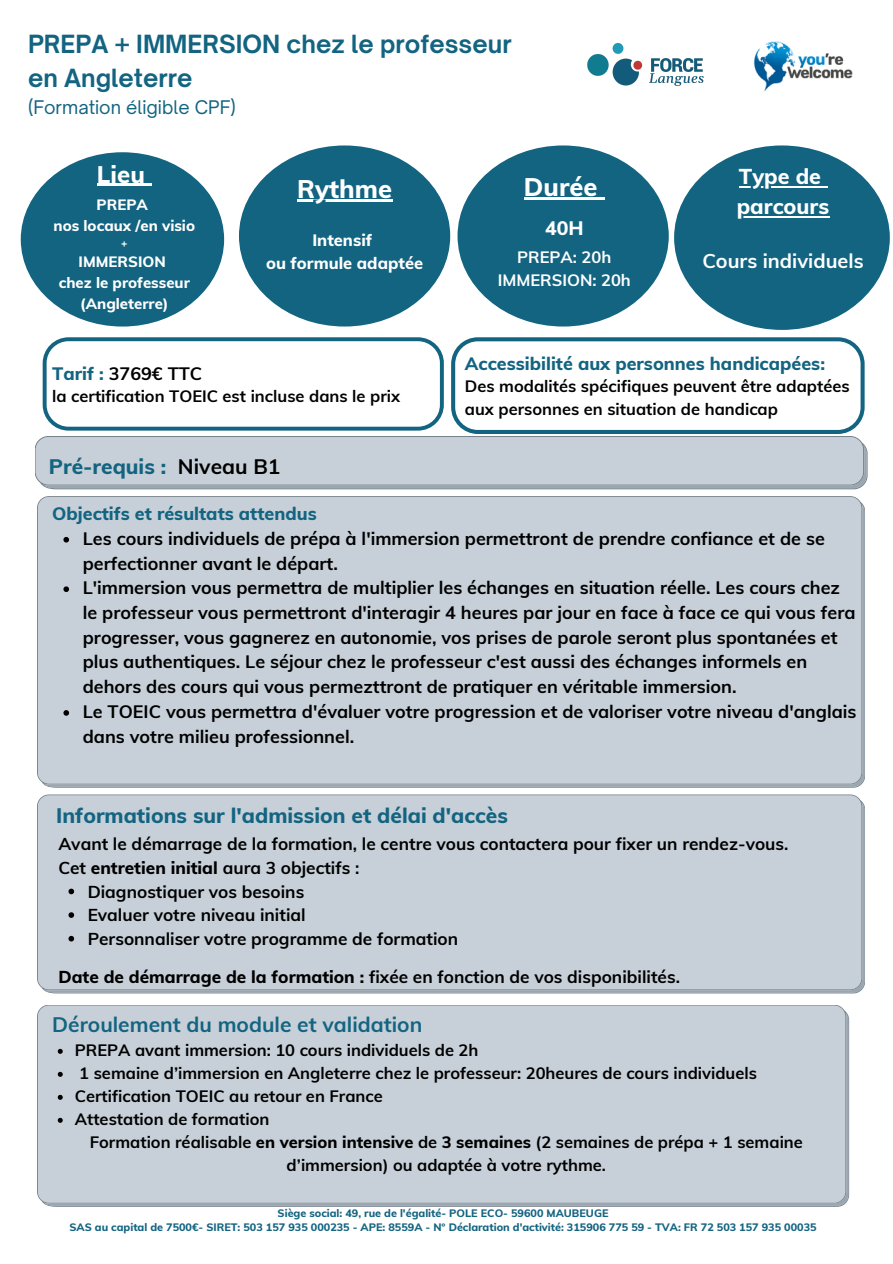
<style>
.page{position:relative;width:893px;height:1264px;background:#fff}
.page>*{position:absolute;margin:0;border:0;box-sizing:border-box;transform-origin:0 0}
.t1{font:800 25.5px "Muli";color:#fff}
.t2{font:700 24px "Open Sauce One";color:#136481}
.t3{font:800 24px "Muli";color:#fff}
.t4{font:800 21.45px "Muli";color:#fff}
.t5{font:800 21px "Muli";color:#136481}
.t6{font:700 21px "Muli";color:#136481}
.t7{font:700 19.95px "Muli";color:#fff}
.t8{font:800 19.5px "Muli";color:#fff}
.t9{font:700 18px/24.8px "Muli";color:#000}
.t10{font:800 18px "Muli";color:#136481}
.t11{font:18px "Open Sauce One";color:#136481}
.t12{font:700 17.25px "Muli";color:#000}
.t13{font:700 16.5px/22.5px "Muli";color:#000}
.t14{font:800 16.5px "Muli";color:#fff}
.t15{font:700 16.5px "Muli";color:#fff}
.t16{font:800 15px "Muli";color:#fff}
.t17{font:800 10.8px "Muli";color:#136481}
.t18{font:800 10.5px "Muli";color:#fff}
.s1{font-weight:800;color:#136481}
.s2{font-weight:700;color:#000}
.s3{font-weight:800}
</style>
<div class="page">
<div style="left:37px;top:496px;width:827px;height:291px;background:#c7d0d8"></div>
<div style="left:239px;top:145px;width:211px;height:181px;background:#136481;border-radius:50%"></div>
<div style="left:457px;top:145px;width:211px;height:181px;background:#136481;border-radius:50%"></div>
<div style="left:21px;top:152px;width:203px;height:174px;background:#136481;border-radius:50%"></div>
<img style="left:587px;top:43px;width:117px;height:43px">
<div style="left:674px;top:145px;width:215px;height:185px;background:#136481;border-radius:50%"></div>
<div style="left:37px;top:1005px;width:812px;height:201px;background:#c7d0d8"></div>
<div style="left:37px;top:794px;width:827px;height:199px;background:#c7d0d8"></div>
<svg style="left:35px;top:337px;width:832px;height:152px"></svg>
<svg style="left:63px;top:537px;width:6px;height:5px"></svg>
<svg style="left:63px;top:586px;width:6px;height:6px"></svg>
<svg style="left:63px;top:710px;width:6px;height:5px"></svg>
<img style="left:753px;top:41px;width:100px;height:51px">
<hr style="left:524px;top:197px;width:73px;height:3px;background:#fff">
<svg style="left:597px;top:197px;width:7px;height:3px"></svg>
<hr style="left:297px;top:200px;width:95px;height:2px;background:#fff">
<hr style="left:738px;top:186px;width:83px;height:1px;background:#fff">
<hr style="left:736px;top:216px;width:93px;height:1px;background:#fff">
<svg style="left:68px;top:888px;width:6px;height:6px"></svg>
<svg style="left:68px;top:912px;width:6px;height:5px"></svg>
<svg style="left:68px;top:935px;width:6px;height:6px"></svg>
<svg style="left:58px;top:1048px;width:5px;height:5px"></svg>
<svg style="left:58px;top:1071px;width:5px;height:5px"></svg>
<svg style="left:58px;top:1094px;width:5px;height:5px"></svg>
<svg style="left:58px;top:1117px;width:5px;height:5px"></svg>
<hr style="left:97px;top:184px;width:48px;height:2px;background:#fff">
<svg style="left:145px;top:184px;width:7px;height:2px"></svg>
<p class="t2" style="left:28px;top:29px;width:485px">PREPA + IMMERSION chez le professeur</p>
<p class="t2" style="left:28px;top:62px;width:166px">en Angleterre</p>
<p class="t11" style="left:28px;top:95px;width:209px">(Formation éligible CPF)</p>
<p class="t3" style="left:97px;top:158px;width:49px">Lieu</p>
<p class="t16" style="left:97px;top:195px;width:53px">PREPA</p>
<p class="t16" style="left:54px;top:216px;width:143px">nos locaux /en visio</p>
<p class="t18" style="left:121px;top:237px;width:8px">+</p>
<p class="t16" style="left:79px;top:252px;width:89px">IMMERSION</p>
<p class="t16" style="left:59px;top:272px;width:132px">chez le professeur</p>
<p class="t16" style="left:80px;top:293px;width:90px">(Angleterre)</p>
<p class="t1" style="left:297px;top:172px;width:96px">Rythme</p>
<p class="t14" style="left:312px;top:229px;width:61px">Intensif</p>
<p class="t14" style="left:266px;top:252px;width:159px">ou formule adaptée</p>
<p class="t1" style="left:524px;top:170px;width:75px">Durée</p>
<p class="t8" style="left:545px;top:215px;width:40px">40H</p>
<p class="t15" style="left:517px;top:246px;width:96px">PREPA: 20h</p>
<p class="t15" style="left:497px;top:269px;width:135px">IMMERSION: 20h</p>
<p class="t4" style="left:738px;top:163px;width:84px">Type de</p>
<p class="t4" style="left:736px;top:193px;width:94px">parcours</p>
<p class="t7" style="left:702px;top:248px;width:163px">Cours individuels</p>
<p class="t9" style="left:52px;top:360px;width:151px"><span class="s1">Tarif :</span> 3769€ TTC</p>
<p class="t13" style="left:52px;top:384px;width:349px">la certification TOEIC est incluse dans le prix</p>
<p class="t5" style="left:49px;top:453px;width:233px">Pré-requis : <span class="s2">Niveau B1</span></p>
<p class="t10" style="left:52px;top:502px;width:266px">Objectifs et résultats attendus</p>
<p class="t10" style="left:465px;top:351px;width:361px">Accessibilité aux personnes handicapées:</p>
<p class="t13" style="left:465px;top:375px;width:386px">Des modalités spécifiques peuvent être adaptées aux personnes en situation de handicap</p>
<p class="t9" style="left:83px;top:525px;width:743px">Les cours individuels de prépa à l'immersion permettront de prendre confiance et de se perfectionner avant le départ.</p>
<p class="t9" style="left:83px;top:575px;width:774px">L'immersion vous permettra de multiplier les échanges en situation réelle. Les cours chez le professeur vous permettront d'interagir 4 heures par jour en face à face ce qui vous fera progresser, vous gagnerez en autonomie, vos prises de parole seront plus spontanées et plus authentiques. Le séjour chez le professeur c'est aussi des échanges informels en dehors des cours qui vous permezttront de pratiquer en véritable immersion.</p>
<p class="t9" style="left:83px;top:698px;width:775px">Le TOEIC vous permettra d'évaluer votre progression et de valoriser votre niveau d'anglais dans votre milieu professionnel.</p>
<p class="t5" style="left:56px;top:801px;width:453px">Informations sur l'admission et délai d'accès</p>
<p class="t12" style="left:58px;top:833px;width:731px">Avant le démarrage de la formation, le centre vous contactera pour fixer un rendez-vous.</p>
<p class="t12" style="left:58px;top:856px;width:302px">Cet <span class="s3">entretien initial</span> aura 3 objectifs :</p>
<p class="t12" style="left:88px;top:880px;width:218px">Diagnostiquer vos besoins</p>
<p class="t12" style="left:88px;top:903px;width:219px">Evaluer votre niveau initial</p>
<p class="t12" style="left:88px;top:927px;width:372px">Personnaliser votre programme de formation</p>
<p class="t12" style="left:58px;top:965px;width:623px"><span class="s3">Date de démarrage de la formation :</span> fixée en fonction de vos disponibilités.</p>
<p class="t6" style="left:52px;top:1010px;width:371px">Déroulement du module et validation</p>
<p class="t13" style="left:75px;top:1038px;width:405px">PREPA avant immersion: 10 cours individuels de 2h</p>
<p class="t13" style="left:79px;top:1061px;width:679px">1 semaine d’immersion en Angleterre chez le professeur: 20heures de cours individuels</p>
<p class="t13" style="left:75px;top:1084px;width:309px">Certification TOEIC au retour en France</p>
<p class="t13" style="left:75px;top:1107px;width:196px">Attestation de formation</p>
<p class="t13" style="left:90px;top:1130px;width:714px;line-height:23px;text-align:center">Formation réalisable <span class="s3">en version intensive</span> de <span class="s3">3 semaines</span> (2 semaines de prépa + 1 semaine d’immersion) ou adaptée à votre rythme.</p>
<p class="t17" style="left:277px;top:1205px;width:332px">Siège social: 49, rue de l'égalité- POLE ECO- 59600 MAUBEUGE</p>
<p class="t17" style="left:69px;top:1219px;width:748px">SAS au capital de 7500€- SIRET: 503 157 935 000235 - APE: 8559A - N° Déclaration d'activité: 315906 775 59 - TVA: FR 72 503 157 935 00035</p>
</div>
